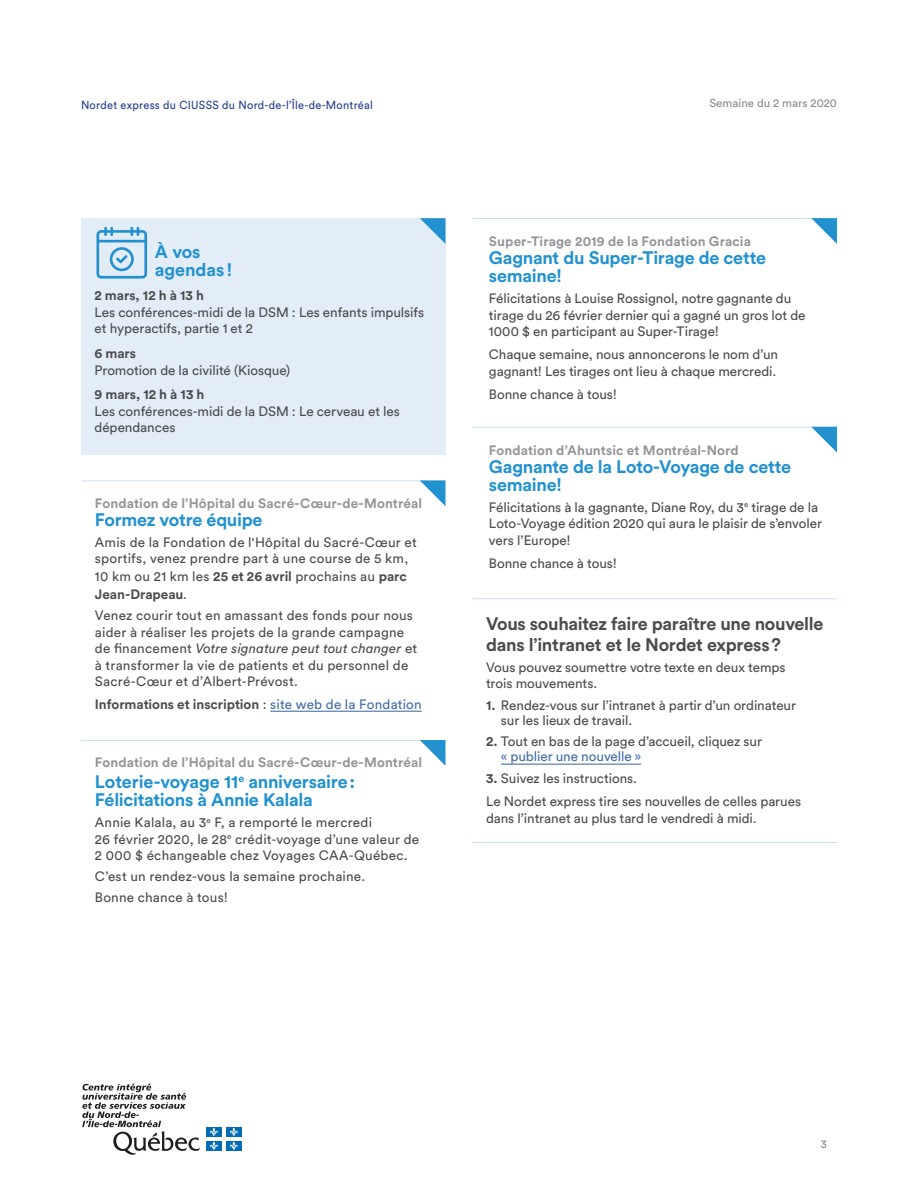
<style>
.page{position:relative;width:918px;height:1188px;background:#fff}
.page>*{position:absolute;margin:0;border:0;box-sizing:border-box;transform-origin:0 0}
.t1{font:700 18px/18px "Circular Std";letter-spacing:-.015em;color:#2291d0}
.t2{font:700 18px/21px "Circular Std";letter-spacing:-.015em;color:#4b4c4d}
.t3{font:13.5px/16.5px "Circular Std";letter-spacing:-.005em;color:#4b4c4d}
.t4{font:13.5px/16.5px "Circular Std";letter-spacing:.015em;color:#4b4c4d}
.t5{font:700 13.5px "Circular Std";letter-spacing:.005em;color:#939598}
.t6{font:700 13.5px/18px "Circular Std";color:#4b4c4d}
.t7{font:11.55px "Circular Std";letter-spacing:.025em;color:#253f8e;scale:.95 1}
.t8{font:11.55px "Circular Std";color:#898b8e}
.s1{font-weight:400}
.s2{font-style:italic}
.s3{font-weight:400;color:#436da8}
.s4{font-weight:700}
.s5{color:#436da8}
</style>
<div class="page">
<svg style="left:82px;top:1084px;width:118px;height:71px"></svg>
<div style="left:206px;top:1127px;width:16px;height:10px;background:#006bb6"></div>
<svg style="left:210px;top:1128px;width:8px;height:8px"></svg>
<div style="left:226px;top:1127px;width:16px;height:10px;background:#006bb6"></div>
<svg style="left:230px;top:1128px;width:8px;height:8px"></svg>
<div style="left:206px;top:1141px;width:16px;height:10px;background:#006bb6"></div>
<svg style="left:210px;top:1142px;width:8px;height:8px"></svg>
<div style="left:226px;top:1141px;width:16px;height:10px;background:#006bb6"></div>
<svg style="left:230px;top:1142px;width:8px;height:8px"></svg>
<hr style="left:501px;top:764px;width:140px;height:1px;background:#436da8">
<hr style="left:472px;top:598px;width:365px;height:1px;background:#97bee5">
<hr style="left:472px;top:842px;width:365px;height:1px;background:#97bee5">
<hr style="left:472px;top:427px;width:365px;height:1px;background:#97bee5">
<svg style="left:811px;top:427px;width:26px;height:26px"></svg>
<hr style="left:472px;top:218px;width:365px;height:1px;background:#97bee5">
<svg style="left:811px;top:218px;width:26px;height:26px"></svg>
<hr style="left:81px;top:480px;width:365px;height:1px;background:#97bee5">
<svg style="left:420px;top:480px;width:25px;height:26px"></svg>
<hr style="left:270px;top:711px;width:152px;height:1px;background:#436da8">
<hr style="left:81px;top:740px;width:365px;height:1px;background:#97bee5">
<svg style="left:420px;top:740px;width:25px;height:25px"></svg>
<div style="left:81px;top:218px;width:365px;height:237px;background:#e3edf8"></div>
<svg style="left:96px;top:227px;width:51px;height:52px"></svg>
<svg style="left:420px;top:218px;width:26px;height:26px"></svg>
<p class="t7" style="left:81px;top:98px;width:309px">Nordet express du CIUSSS du Nord-de-l’Île-de-Montréal</p>
<p class="t8" style="left:710px;top:96px;width:129px">Semaine du 2 mars 2020</p>
<h1 class="t1" style="left:155px;top:242px;width:79px">À vos agendas !</h1>
<p class="t6" style="left:94px;top:286px;width:111px">2 mars, 12 h à 13 h</p>
<p class="t3" style="left:94px;top:304px;width:331px">Les conférences-midi de la DSM : Les enfants impulsifs et hyperactifs, partie 1 et 2</p>
<p class="t6" style="left:94px;top:344px;width:43px">6 mars</p>
<p class="t3" style="left:94px;top:361px;width:197px">Promotion de la civilité (Kiosque)</p>
<p class="t6" style="left:94px;top:385px;width:111px">9 mars, 12 h à 13 h</p>
<p class="t3" style="left:94px;top:403px;width:307px">Les conférences-midi de la DSM : Le cerveau et les dépendances</p>
<p class="t5" style="left:95px;top:494px;width:329px">Fondation de l’Hôpital du Sacré-Cœur-de-Montréal</p>
<h1 class="t1" style="left:95px;top:510px;width:169px">Formez votre équipe</h1>
<p class="t4" style="left:95px;top:533px;width:324px">Amis de la Fondation de l'Hôpital du Sacré-Cœur et sportifs, venez prendre part à une course de 5 km,</p>
<p class="t6" style="left:95px;top:567px;width:313px"><span class="s1">10 km ou 21 km les</span> 25 et 26 avril <span class="s1">prochains au</span> parc<br>Jean-Drapeau<span class="s1">.</span></p>
<p class="t4" style="left:95px;top:607px;width:324px">Venez courir tout en amassant des fonds pour nous aider à réaliser les projets de la grande campagne de financement <span class="s2">Votre signature peut tout changer</span> et à transformer la vie de patients et du personnel de Sacré-Cœur et d’Albert-Prévost.</p>
<p class="t6" style="left:95px;top:695px;width:328px">Informations et inscription <span class="s1">:</span> <span class="s3">site web de la Fondation</span></p>
<p class="t5" style="left:95px;top:754px;width:329px">Fondation de l’Hôpital du Sacré-Cœur-de-Montréal</p>
<h1 class="t1" style="left:95px;top:772px;width:262px">Loterie-voyage 11<sup>e</sup> anniversaire:<br>Félicitations à Annie Kalala</h1>
<p class="t4" style="left:95px;top:814px;width:326px">Annie Kalala, au 3<sup>e</sup> F, a remporté le mercredi<br>26 février 2020, le 28<sup>e</sup> crédit-voyage d’une valeur de<br>2 000 $ échangeable chez Voyages CAA-Québec.</p>
<p class="t4" style="left:95px;top:866px;width:272px;line-height:21px">C’est un rendez-vous la semaine prochaine.<br>Bonne chance à tous!</p>
<p class="t5" style="left:489px;top:233px;width:264px">Super-Tirage 2019 de la Fondation Gracia</p>
<h1 class="t1" style="left:489px;top:249px;width:279px">Gagnant du Super-Tirage de cette semaine!</h1>
<p class="t3" style="left:489px;top:290px;width:318px">Félicitations à Louise Rossignol, notre gagnante du tirage du 26 février dernier qui a gagné un gros lot de<br>1000 $ en participant au Super-Tirage!</p>
<p class="t3" style="left:489px;top:346px;width:291px">Chaque semaine, nous annoncerons le nom d’un gagnant! Les tirages ont lieu à chaque mercredi.</p>
<p class="t3" style="left:489px;top:386px;width:130px">Bonne chance à tous!</p>
<p class="t5" style="left:489px;top:441px;width:251px">Fondation d’Ahuntsic et Montréal-Nord</p>
<h1 class="t1" style="left:489px;top:457px;width:304px">Gagnante de la Loto-Voyage de cette semaine!</h1>
<p class="t3" style="left:489px;top:499px;width:335px">Félicitations à la gagnante, Diane Roy, du 3<sup>e</sup> tirage de la<br>Loto-Voyage édition 2020 qui aura le plaisir de s’envoler vers l’Europe!</p>
<p class="t3" style="left:489px;top:555px;width:130px">Bonne chance à tous!</p>
<h1 class="t2" style="left:486px;top:612px;width:339px">Vous souhaitez faire paraître une nouvelle dans l’intranet et le Nordet express?</h1>
<p class="t3" style="left:486px;top:658px;width:301px">Vous pouvez soumettre votre texte en deux temps trois mouvements.</p>
<p class="t3" style="left:501px;top:697px;width:297px;line-height:15px;text-indent:-15px"><span class="s4">1.</span> Rendez-vous sur l’intranet à partir d’un ordinateur sur les lieux de travail.</p>
<p class="t3" style="left:501px;top:734px;width:263px;line-height:15px;text-indent:-15px"><span class="s4">2.</span> Tout en bas de la page d’accueil, cliquez sur <span class="s5">« publier une nouvelle »</span></p>
<p class="t3" style="left:486px;top:767px;width:317px;line-height:23.2px"><span class="s4">3.</span> Suivez les instructions.<br>Le Nordet express tire ses nouvelles de celles parues</p>
<p class="t3" style="left:486px;top:810px;width:272px">dans l’intranet au plus tard le vendredi à midi.</p>
<p class="t8" style="left:821px;top:1137px;width:8px">3</p>
</div>
